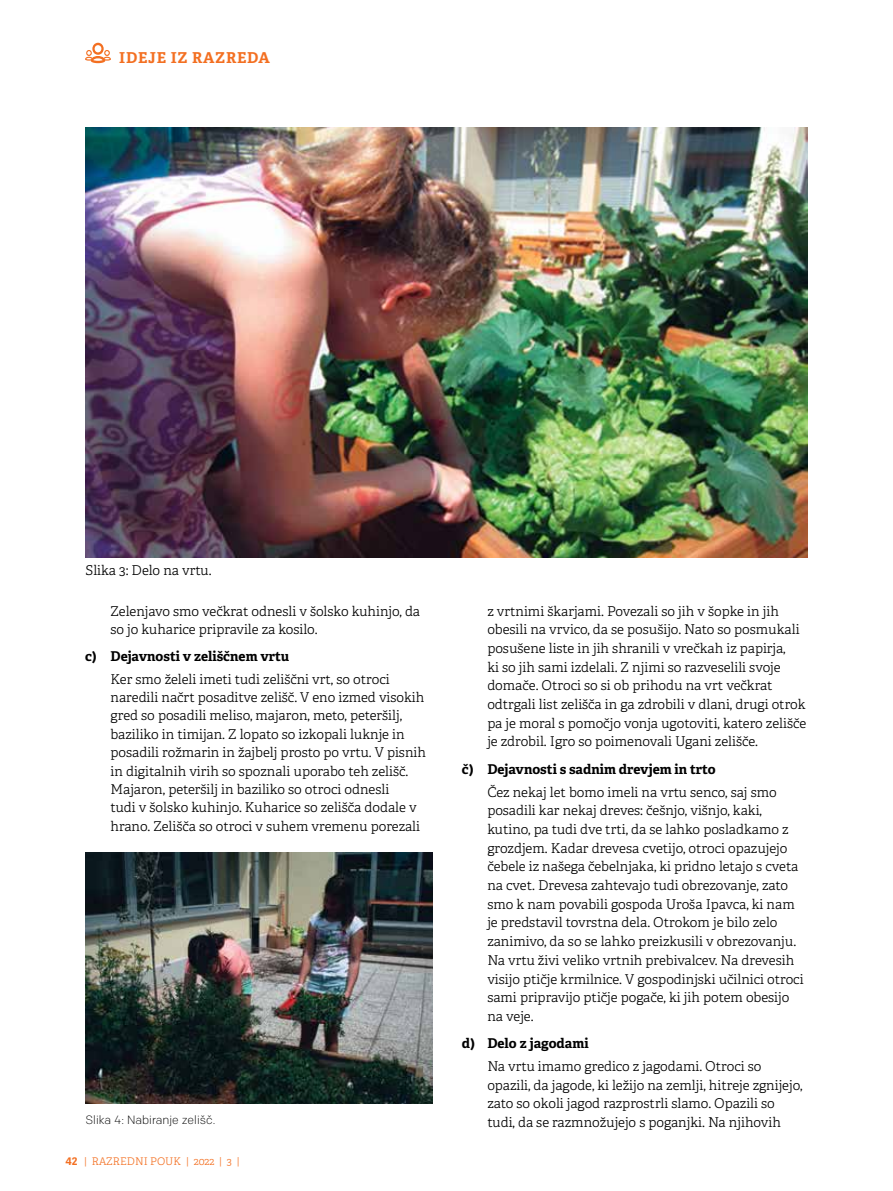
<style>
.page{position:relative;width:893px;height:1191px;background:#fff}
.page>*{position:absolute;margin:0;border:0;box-sizing:border-box;transform-origin:0 0}
.t1{font:700 15px "Adelle";letter-spacing:.05em;color:#f36f21}
.t2{font:300 13.5px/18.8px "Adelle";color:#000}
.t3{font:700 13.5px "Adelle";color:#000}
.t4{font:300 12px "Chrono";color:#000}
.t5{font:300 10.5px "Adelle";color:#f36f21}
.s1{font-family:"Adelle Sans";font-weight:700}
</style>
<div class="page">
<svg style="left:85px;top:43px;width:26px;height:20px"></svg>
<img style="left:85px;top:852px;width:347px;height:251px">
<img style="left:85px;top:128px;width:723px;height:429px">
<p class="t1" style="left:119px;top:48px;width:152px">IDEJE IZ RAZREDA</p>
<p class="t2" style="left:86px;top:561px;width:128px">Slika 3: Delo na vrtu.</p>
<p class="t2" style="left:111px;top:602px;width:311px">Zelenjavo smo večkrat odnesli v šolsko kuhinjo, da so jo kuharice pripravile za kosilo.</p>
<p class="t3" style="left:85px;top:647px;width:206px">c) Dejavnosti v zeliščnem vrtu</p>
<p class="t2" style="left:111px;top:670px;width:317px">Ker smo želeli imeti tudi zeliščni vrt, so otroci naredili načrt posaditve zelišč. V eno izmed visokih gred so posadili meliso, majaron, meto, peteršilj, baziliko in timijan. Z lopato so izkopali luknje in posadili rožmarin in žajbelj prosto po vrtu. V pisnih in digitalnih virih so spoznali uporabo teh zelišč.<br>Majaron, peteršilj in baziliko so otroci odnesli<br>tudi v šolsko kuhinjo. Kuharice so zelišča dodale v hrano. Zelišča so otroci v suhem vremenu porezali</p>
<p class="t2" style="left:487px;top:601px;width:320px">z vrtnimi škarjami. Povezali so jih v šopke in jih obesili na vrvico, da se posušijo. Nato so posmukali posušene liste in jih shranili v vrečkah iz papirja,<br>ki so jih sami izdelali. Z njimi so razveselili svoje domače. Otroci so si ob prihodu na vrt večkrat odtrgali list zelišča in ga zdrobili v dlani, drugi otrok pa je moral s pomočjo vonja ugotoviti, katero zelišče je zdrobil. Igro so poimenovali Ugani zelišče.</p>
<p class="t3" style="left:462px;top:760px;width:255px">č) Dejavnosti s sadnim drevjem in trto</p>
<p class="t2" style="left:487px;top:782px;width:318px">Čez nekaj let bomo imeli na vrtu senco, saj smo posadili kar nekaj dreves: češnjo, višnjo, kaki, kutino, pa tudi dve trti, da se lahko posladkamo z grozdjem. Kadar drevesa cvetijo, otroci opazujejo čebele iz našega čebelnjaka, ki pridno letajo s cveta na cvet. Drevesa zahtevajo tudi obrezovanje, zato smo k nam povabili gospoda Uroša Ipavca, ki nam je predstavil tovrstna dela. Otrokom je bilo zelo zanimivo, da so se lahko preizkusili v obrezovanju.<br>Na vrtu živi veliko vrtnih prebivalcev. Na drevesih visijo ptičje krmilnice. V gospodinjski učilnici otroci sami pripravijo ptičje pogače, ki jih potem obesijo na veje.</p>
<p class="t3" style="left:462px;top:1034px;width:128px">d) Delo z jagodami</p>
<p class="t2" style="left:487px;top:1057px;width:317px">Na vrtu imamo gredico z jagodami. Otroci so opazili, da jagode, ki ležijo na zemlji, hitreje zgnijejo, zato so okoli jagod razprostrli slamo. Opazili so</p>
<p class="t4" style="left:86px;top:1112px;width:131px">Slika 4: Nabiranje zelišč.</p>
<p class="t2" style="left:487px;top:1113px;width:295px">tudi, da se razmnožujejo s poganjki. Na njihovih</p>
<p class="t5" style="left:66px;top:1154px;width:176px"><span class="s1">42</span> | RAZREDNI POUK | 2022 | 3 |</p>
</div>
